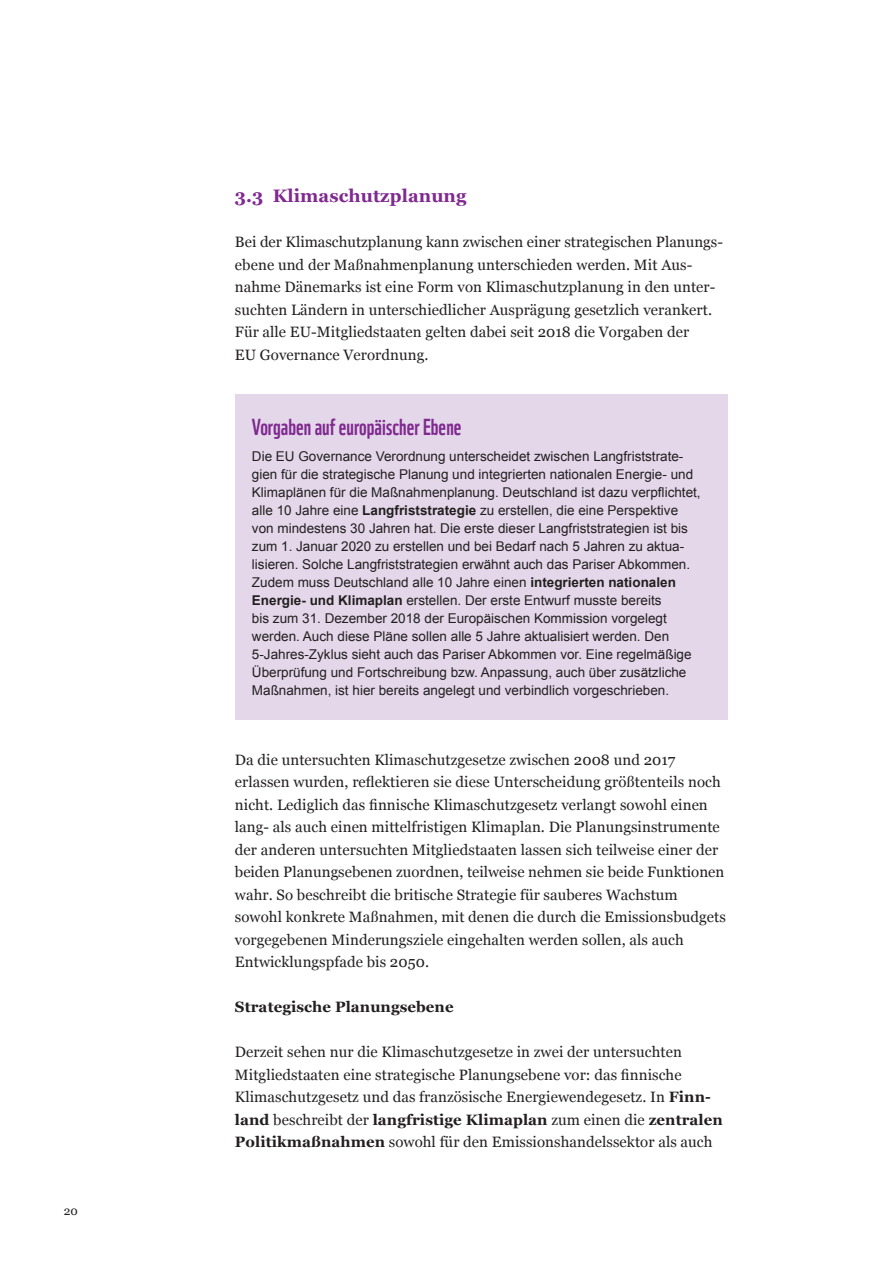
<style>
.page{position:relative;width:893px;height:1263px;background:#fff}
.page>*{position:absolute;margin:0;border:0;box-sizing:border-box;transform-origin:0 0}
.t1{font:22.5px "WWF";color:#802990}
.t2{font:700 18px "Georgia";letter-spacing:.005em;color:#802990}
.t3{font:15px/22.5px "Georgia";letter-spacing:.005em;color:#231f20}
.t4{font:700 15px "Georgia";letter-spacing:.005em;color:#231f20}
.t5{font:13.5px/18px "Arial";color:#231f20}
.t6{font:12px "Georgia";color:#231f20}
.s1{font-weight:700}
</style>
<div class="page">
<div style="left:235px;top:394px;width:492px;height:326px;background:#e3d7e9"></div>
<p class="t6" style="left:64px;top:1202px;width:16px">20</p>
<p class="t2" style="left:235px;top:182px;width:233px">3.3 Klimaschutzplanung</p>
<p class="t3" style="left:235px;top:230px;width:490px">Bei der Klimaschutzplanung kann zwischen einer strategischen Planungs&shy;ebene und der Maßnahmenplanung unterschieden werden. Mit Aus&shy;nahme Dänemarks ist eine Form von Klimaschutzplanung in den unter&shy;suchten Ländern in unterschiedlicher Ausprägung gesetzlich verankert.<br>Für alle EU-Mitgliedstaaten gelten dabei seit 2018 die Vorgaben der<br>EU Governance Verordnung.</p>
<h1 class="t1" style="left:252px;top:409px;width:211px">Vorgaben auf europäischer Ebene</h1>
<p class="t5" style="left:252px;top:447px;width:450px">Die EU Governance Verordnung unterscheidet zwischen Langfriststrate&shy;gien für die strategische Planung und integrierten nationalen Energie- und Klimaplänen für die Maßnahmenplanung. Deutschland ist dazu verpflichtet, alle 10 Jahre eine <span class="s1">Langfriststrategie</span> zu erstellen, die eine Perspektive von mindestens 30 Jahren hat. Die erste dieser Langfriststrategien ist bis zum 1. Januar 2020 zu erstellen und bei Bedarf nach 5 Jahren zu aktua&shy;lisieren. Solche Langfriststrategien erwähnt auch das Pariser Abkommen.<br>Zudem muss Deutschland alle 10 Jahre einen <span class="s1">integrierten nationalen Energie- und Klimaplan</span> erstellen. Der erste Entwurf musste bereits<br>bis zum 31. Dezember 2018 der Europäischen Kommission vorgelegt werden. Auch diese Pläne sollen alle 5 Jahre aktualisiert werden. Den 5-Jahres-Zyklus sieht auch das Pariser Abkommen vor. Eine regelmäßige Überprüfung und Fortschreibung bzw. Anpassung, auch über zusätzliche Maßnahmen, ist hier bereits angelegt und verbindlich vorgeschrieben.</p>
<p class="t3" style="left:235px;top:748px;width:493px">Da die untersuchten Klimaschutzgesetze zwischen 2008 und 2017 erlassen wurden, reflektieren sie diese Unterscheidung größtenteils noch nicht. Lediglich das finnische Klimaschutzgesetz verlangt sowohl einen lang- als auch einen mittelfristigen Klimaplan. Die Planungsinstrumente der anderen untersuchten Mitgliedstaaten lassen sich teilweise einer der beiden Planungsebenen zuordnen, teilweise nehmen sie beide Funktionen wahr. So beschreibt die britische Strategie für sauberes Wachstum sowohl konkrete Maßnahmen, mit denen die durch die Emissionsbudgets vorgegebenen Minderungsziele eingehalten werden sollen, als auch Entwicklungspfade bis 2050.</p>
<p class="t4" style="left:235px;top:996px;width:220px">Strategische Planungsebene</p>
<p class="t3" style="left:235px;top:1040px;width:489px">Derzeit sehen nur die Klimaschutzgesetze in zwei der untersuchten Mitgliedstaaten eine strategische Planungsebene vor: das finnische Klimaschutzgesetz und das französische Energiewendegesetz. In <span class="s1">Finn&shy;land</span> beschreibt der <span class="s1">langfristige Klimaplan</span> zum einen die <span class="s1">zentralen Politikmaßnahmen</span> sowohl für den Emissionshandelssektor als auch</p>
</div>
